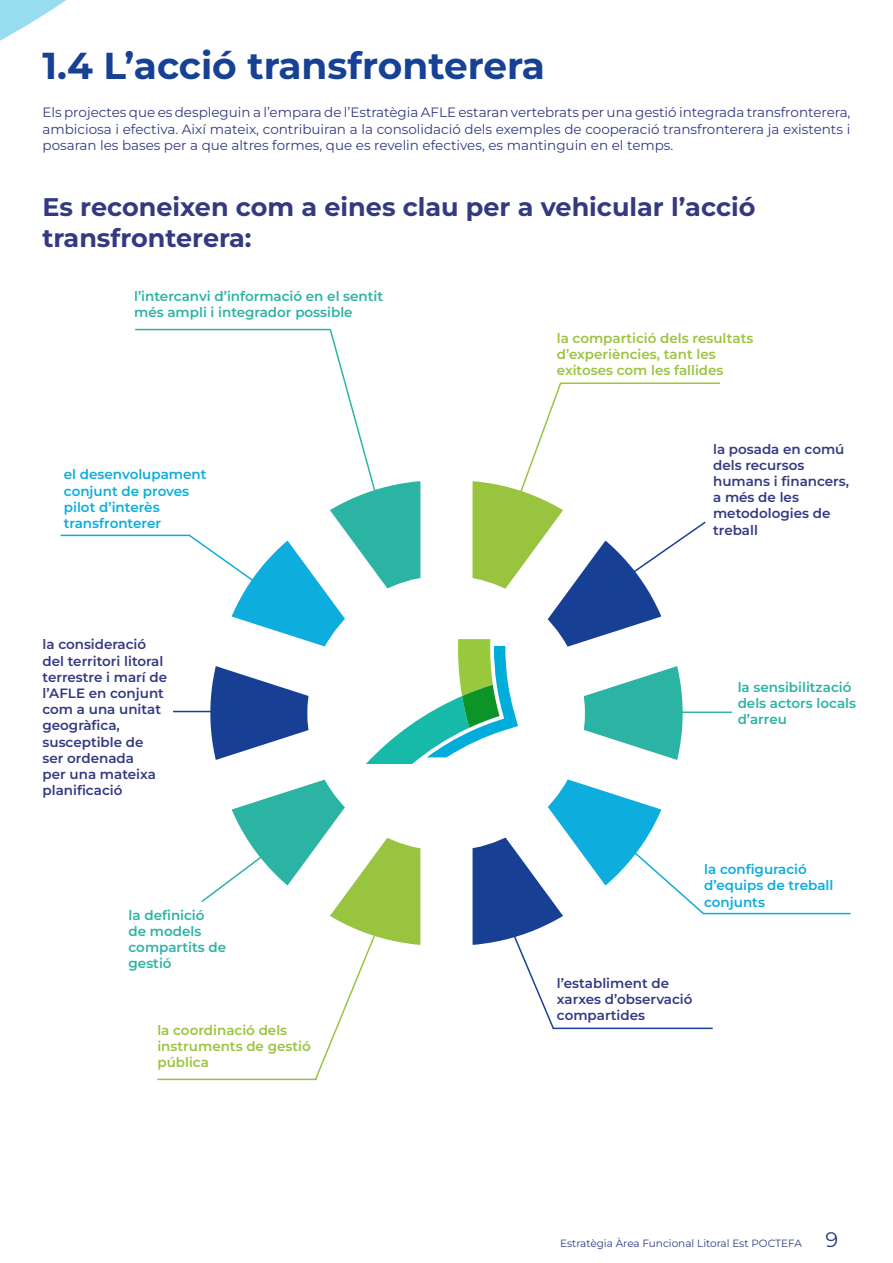
<style>
.page{position:relative;width:893px;height:1263px;background:#fff}
.page>*{position:absolute;margin:0;border:0;box-sizing:border-box;transform-origin:0 0}
.t1{font:700 37.5px "Montserrat";color:#164194}
.t2{font:700 25.5px/30.6px "Montserrat";color:#333a81}
.t3{font:13.5px/16.2px "Montserrat";color:#333a81;text-align:justify}
.t4{font:600 13.5px/16.2px "Montserrat";color:#333a81}
.t5{font:600 13.5px/16.2px "Montserrat";color:#2cb3a5}
.t6{font:600 13.5px/16.2px "Montserrat";color:#9ac43f}
.t7{font:600 13.5px/16.2px "Montserrat";color:#0baddd}
.t8{font:10.5px "Montserrat";color:#333a81}
.s1{font-size:21px}
</style>
<div class="page">
<svg style="left:0;top:0;width:66px;height:41px"></svg>
<hr style="left:135px;top:329px;width:196px;height:1px;background:#2cb3a5">
<hr style="left:703px;top:913px;width:147px;height:1px;background:#0baddd">
<hr style="left:553px;top:1027px;width:160px;height:2px;background:#164194">
<hr style="left:157px;top:1079px;width:160px;height:1px;background:#9ac43f">
<hr style="left:560px;top:382px;width:160px;height:2px;background:#9ac43f">
<hr style="left:668px;top:711px;width:64px;height:2px;background:#2cb3a5">
<hr style="left:173px;top:711px;width:64px;height:1px;background:#164194">
<hr style="left:61px;top:535px;width:129px;height:1px;background:#0baddd">
<svg style="left:184px;top:328px;width:525px;height:753px"></svg>
<h1 class="t1" style="left:43px;top:38px;width:504px">1.4 L’acció transfronterera</h1>
<p class="t3" style="left:43px;top:104px;width:809px">Els projectes que es despleguin a l’empara de l’Estratègia AFLE estaran vertebrats per una gestió integrada transfronterera, ambiciosa i efectiva. Així mateix, contribuiran a la consolidació dels exemples de cooperació transfronterera ja existents i posaran les bases per a que altres formes, que es revelin efectives, es mantinguin en el temps.</p>
<h2 class="t2" style="left:43px;top:191px;width:714px">Es reconeixen com a eines clau per a vehicular l’acció transfronterera:</h2>
<p class="t5" style="left:134px;top:287px;width:251px">l’intercanvi d’informació en el sentit més ampli i integrador possible</p>
<p class="t7" style="left:64px;top:466px;width:144px">el desenvolupament conjunt de proves pilot d’interès transfronterer</p>
<p class="t4" style="left:43px;top:636px;width:126px">la consideració del territori litoral terrestre i marí de l’AFLE en conjunt com a una unitat geogràfica, susceptible de ser ordenada<br>per una mateixa planificació</p>
<p class="t5" style="left:129px;top:906px;width:99px">la definició<br>de models compartits de gestió</p>
<p class="t6" style="left:157px;top:1021px;width:155px">la coordinació dels instruments de gestió pública</p>
<p class="t6" style="left:557px;top:329px;width:198px">la compartició dels resultats d’experiències, tant les exitoses com les fallides</p>
<p class="t4" style="left:713px;top:440px;width:138px">la posada en comú dels recursos humans i financers, a més de les metodologies de treball</p>
<p class="t5" style="left:738px;top:678px;width:120px">la sensibilització dels actors locals d’arreu</p>
<p class="t7" style="left:704px;top:861px;width:131px">la configuració d’equips de treball conjunts</p>
<p class="t4" style="left:557px;top:974px;width:137px">l’establiment de xarxes d’observació compartides</p>
<p class="t8" style="left:560px;top:1236px;width:280px">Estratègia Àrea Funcional Litoral Est POCTEFA <span class="s1">9</span></p>
</div>
